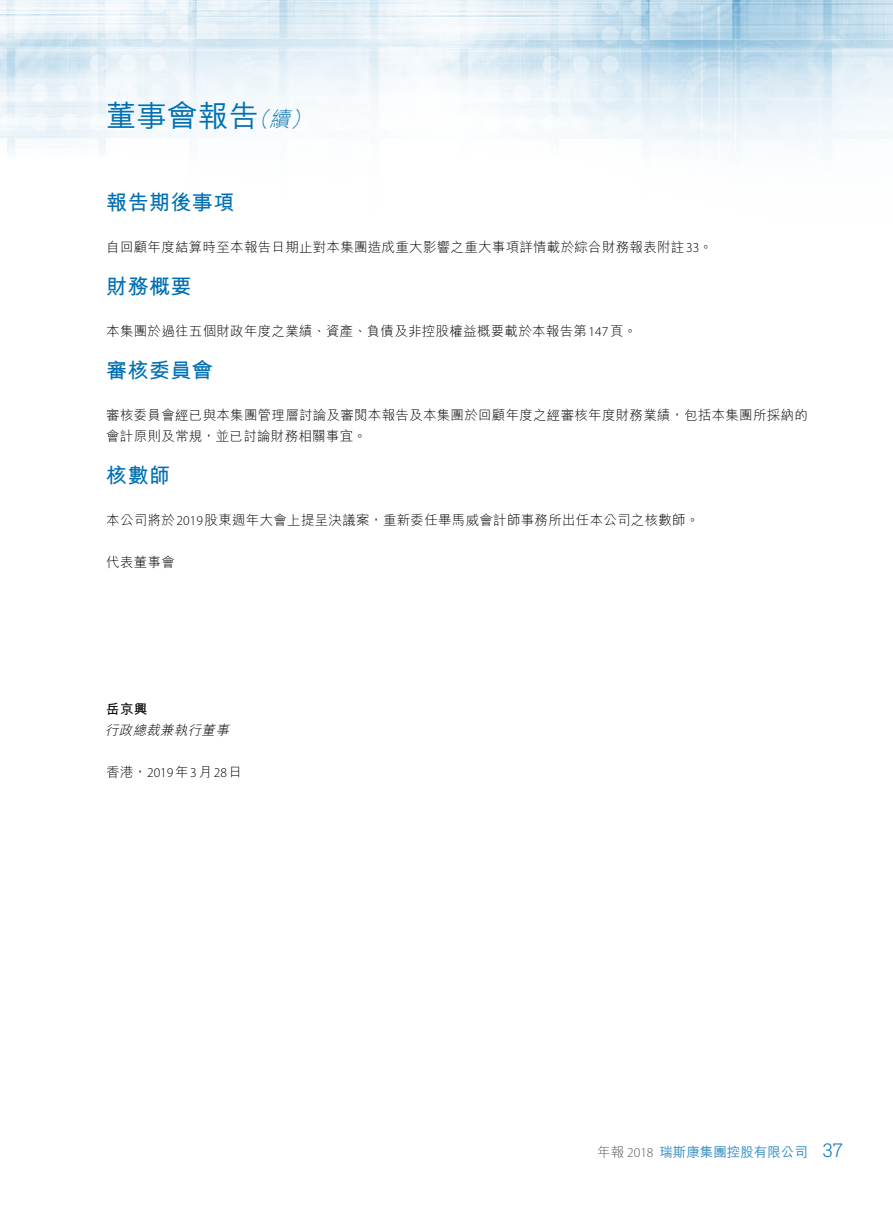
<style>
.page{position:relative;width:893px;height:1212px;background:#fff}
.page>*{position:absolute;margin:0;border:0;box-sizing:border-box;transform-origin:0 0}
.t1{font:500 30px "M Hei HK";letter-spacing:.02em;color:#0070b2}
.t2{font:700 21px "M Hei HK";letter-spacing:.02em;color:#0070b2}
.t3{font:300 13.5px/21px "M Hei HK";letter-spacing:.02em;color:#000}
.t4{font:500 13.5px "M Hei HK";color:#338dc2}
.t5{font:300 13.5px "Myriad Pro";color:#000}
.t6{font:italic 300 13.5px "M Hei HK";color:#000}
.t7{font:700 13.5px "M Hei HK";color:#000}
.s1{font-weight:300;font-style:italic;font-size:21px}
.s2{font-family:"Myriad Pro"}
.s3{font-family:"M Hei HK"}
.s4{font-weight:300;color:#595757}
.s5{font-family:"Myriad Pro";font-weight:300;color:#595757}
.s6{font-family:"Roboto Slab";font-weight:300;font-size:18.75px;color:#0070b2}
</style>
<div class="page">
<img style="left:0;top:0;width:893px;height:154px">
<h1 class="t1" style="left:106px;top:94px;width:211px">董事會報告<span class="s1">（續）</span></h1>
<h2 class="t2" style="left:106px;top:187px;width:130px">報告期後事項</h2>
<p class="t3" style="left:106px;top:236px;width:608px">自回顧年度結算時至本報告日期止對本集團造成重大影響之重大事項詳情載於綜合財務報表附註<span class="s2">33</span>。</p>
<h2 class="t2" style="left:106px;top:271px;width:87px">財務概要</h2>
<p class="t3" style="left:106px;top:320px;width:532px">本集團於過往五個財政年度之業績、資產、負債及非控股權益概要載於本報告第<span class="s2">147</span>頁。</p>
<h2 class="t2" style="left:106px;top:355px;width:108px">審核委員會</h2>
<p class="t3" style="left:106px;top:404px;width:703px">審核委員會經已與本集團管理層討論及審閱本報告及本集團於回顧年度之經審核年度財務業績，包括本集團所採納的會計原則及常規，並已討論財務相關事宜。</p>
<h2 class="t2" style="left:106px;top:460px;width:65px">核數師</h2>
<p class="t3" style="left:106px;top:509px;width:594px">本公司將於<span class="s2">2019</span>股東週年大會上提呈決議案，重新委任畢馬威會計師事務所出任本公司之核數師。</p>
<p class="t3" style="left:106px;top:551px;width:70px">代表董事會</p>
<p class="t7" style="left:106px;top:699px;width:43px">岳京興</p>
<p class="t6" style="left:105px;top:723px;width:128px">行政總裁兼執行董事</p>
<p class="t5" style="left:106px;top:764px;width:137px"><span class="s3">香港，</span>2019<span class="s3">年</span>3<span class="s3">月</span>28<span class="s3">日</span></p>
<p class="t4" style="left:597px;top:1142px;width:247px"><span class="s4">年報</span> <span class="s5">2018</span> 瑞斯康集團控股有限公司 <span class="s6">37</span></p>
</div>
